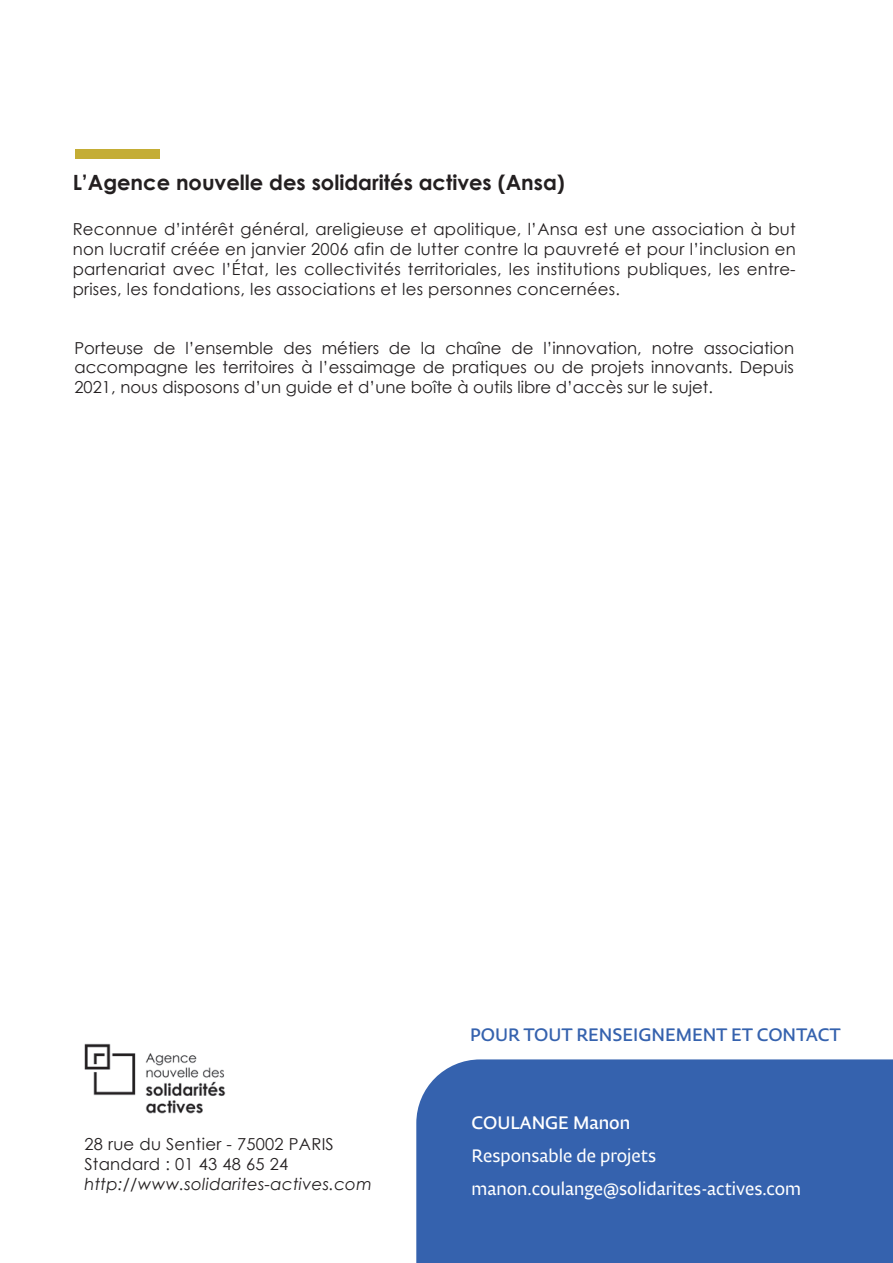
<style>
.page{position:relative;width:893px;height:1263px;background:#fff}
.page>*{position:absolute;margin:0;border:0;box-sizing:border-box;transform-origin:0 0}
.t1{font:700 21px "Century Gothic";color:#231f20}
.t2{font:300 18px/33px "Diurnal Display Std";color:#fff}
.t3{font:18px "Diurnal Display Std";color:#3562ae}
.t4{font:18px "Diurnal Display Std";color:#fff}
.t5{font:16.5px/19.8px "Century Gothic";letter-spacing:.015em;color:#231f20;text-align:justify}
.t6{font:italic 16.5px "Century Gothic";letter-spacing:.015em;color:#231f20}
</style>
<div class="page">
<div style="left:416px;top:1059px;width:477px;height:204px;background:#3562ae"></div>
<div style="left:76px;top:149px;width:84px;height:9px;background:#c4ad35"></div>
<img style="left:84px;top:1043px;width:142px;height:71px">
<p class="t1" style="left:73px;top:167px;width:494px">L’Agence nouvelle des solidarités actives (Ansa)</p>
<p class="t5" style="left:73px;top:219px;width:725px">Reconnue d’intérêt général, areligieuse et apolitique, l’Ansa est une association à but non lucratif créée en janvier 2006 afin de lutter contre la pauvreté et pour l’inclusion en partenariat avec l’État, les collectivités territoriales, les institutions publiques, les entre&shy;prises, les fondations, les associations et les personnes concernées.</p>
<p class="t5" style="left:74px;top:338px;width:721px">Porteuse de l’ensemble des métiers de la chaîne de l’innovation, notre association accompagne les territoires à l’essaimage de pratiques ou de projets innovants. Depuis 2021, nous disposons d’un guide et d’une boîte à outils libre d’accès sur le sujet.</p>
<p class="t5" style="left:84px;top:1134px;width:251px">28 rue du Sentier - 75002 PARIS<br>Standard : 01 43 48 65 24</p>
<p class="t6" style="left:84px;top:1172px;width:289px">http://www.solidarites-actives.com</p>
<p class="t3" style="left:470px;top:1023px;width:372px">POUR TOUT RENSEIGNEMENT ET CONTACT</p>
<p class="t4" style="left:472px;top:1111px;width:160px">COULANGE Manon</p>
<p class="t2" style="left:472px;top:1139px;width:331px">Responsable de projets manon.coulange@solidarites-actives.com</p>
</div>
